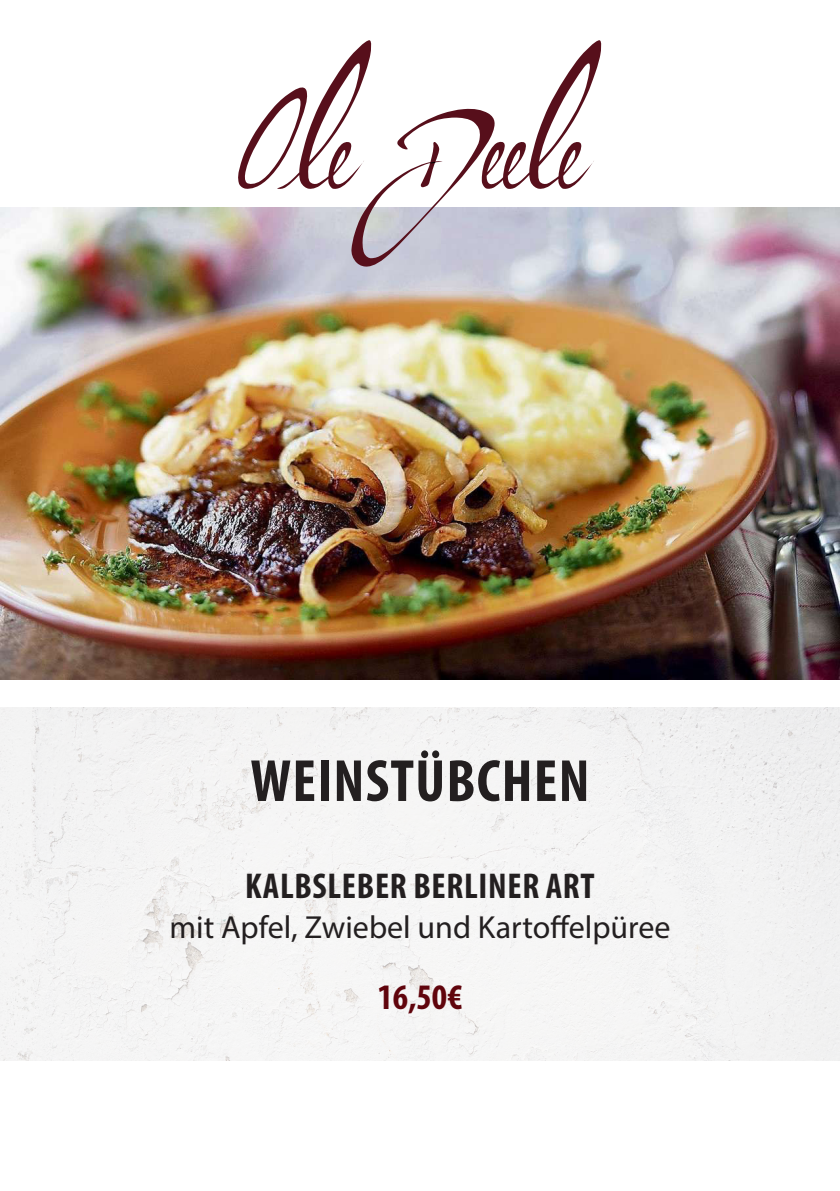
<style>
.page{position:relative;width:840px;height:1191px;background:#fff}
.page>*{position:absolute;margin:0;border:0;box-sizing:border-box;transform-origin:0 0}
.t1{font:700 condensed 60px "Myriad Pro";letter-spacing:.02em;color:#231f20}
.t2{font:700 condensed 36px "Myriad Pro";letter-spacing:.02em;color:#231f20}
.t3{font:700 condensed 36px "Myriad Pro";color:#60040c}
.t4{font:32px "Myriad Pro";color:#231f20}
</style>
<div class="page">
<div style="left:0;top:707px;width:839px;height:353px;background:#f4f4f4"></div>
<img style="left:0;top:208px;width:839px;height:472px">
<svg style="left:238px;top:40px;width:363px;height:227px"></svg>
<p class="t1" style="left:250px;top:743px;width:340px">WEINSTÜBCHEN</p>
<p class="t2" style="left:245px;top:863px;width:351px">KALBSLEBER BERLINER ART</p>
<p class="t4" style="left:169px;top:907px;width:502px">mit Apfel, Zwiebel und Kartoffelpüree</p>
<p class="t3" style="left:377px;top:975px;width:87px">16,50€</p>
</div>
